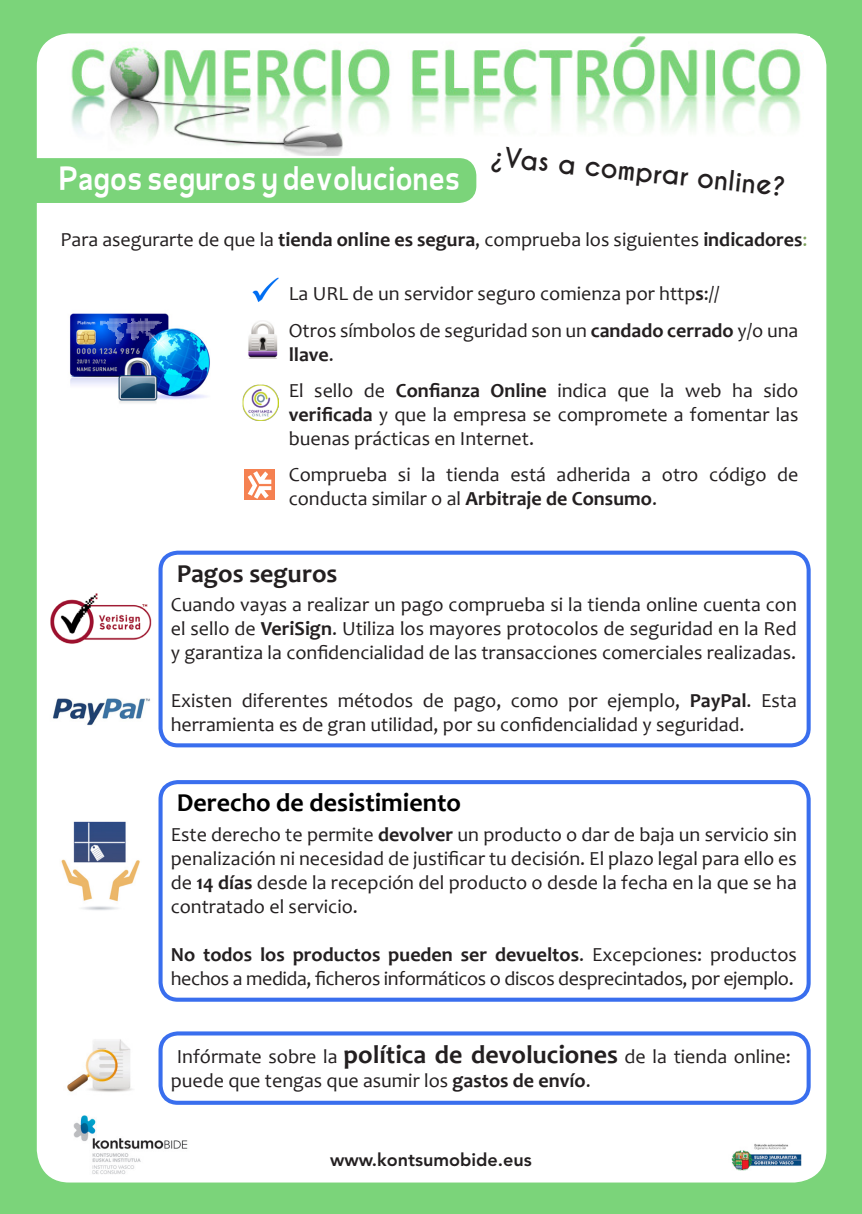
<style>
.page{position:relative;width:862px;height:1214px;background:#fff}
.page>*{position:absolute;margin:0;border:0;box-sizing:border-box;transform-origin:0 0}
.t1{font:30px "Burbin Casual NC";color:#fff}
.t2{font:700 26px "Candara";color:#000}
.t3{font:700 26px "Caviar Dreams";color:#231f20}
.t4{font:700 26px "Candara";color:#231f20}
.t5{font:20px/24px "Candara";color:#231f20}
.t6{font:20px/24px "Candara";letter-spacing:-.02em;color:#231f20}
.t7{font:800 18px "Avenir LT Std";color:#231f20}
.s1{font-weight:700}
.s2{color:#7ba05a}
.s3{font-weight:700;font-size:26px}
</style>
<div class="page">
<div style="left:0;top:0;width:862px;height:1213px;background:#7bd47a"></div>
<div style="left:37px;top:33px;width:789px;height:1149px;background:#fff;border-radius:33px"></div>
<img style="left:71px;top:36px;width:738px;height:119px">
<div style="left:19px;top:158px;width:457px;height:45px;background:#7bd47a;border-radius:17px"></div>
<div style="left:158px;top:550px;width:652px;height:197px;border:4px solid #396eee;border-radius:17px"></div>
<div style="left:158px;top:780px;width:652px;height:221px;border:4px solid #396eee;border-radius:17px"></div>
<div style="left:158px;top:1031px;width:652px;height:73px;border:4px solid #396eee;border-radius:17px"></div>
<img style="left:50px;top:593px;width:102px;height:51px">
<img style="left:52px;top:698px;width:98px;height:28px">
<img style="left:61px;top:821px;width:79px;height:89px">
<img style="left:67px;top:1039px;width:66px;height:53px">
<img style="left:70px;top:313px;width:140px;height:90px">
<img style="left:248px;top:321px;width:30px;height:37px">
<img style="left:242px;top:384px;width:37px;height:37px">
<img style="left:245px;top:469px;width:29px;height:30px">
<img style="left:252px;top:277px;width:27px;height:25px">
<img style="left:73px;top:1115px;width:115px;height:59px">
<img style="left:731px;top:1144px;width:71px;height:27px">
<p class="t3" style="left:493px;top:140px;width:297px;rotate:6deg">¿Vas a comprar online?</p>
<p class="t1" style="left:60px;top:156px;width:402px">Pagos seguros y devoluciones</p>
<p class="t5" style="left:60px;top:228px;width:748px">Para asegurarte de que la <span class="s1">tienda online es segura</span>, comprueba los siguientes <span class="s1">indicadores</span><span class="s2">:</span></p>
<p class="t5" style="left:289px;top:281px;width:432px">La URL de un servidor seguro comienza por http<span class="s1">s</span>://</p>
<p class="t5" style="left:289px;top:318px;width:511px">Otros símbolos de seguridad son un <span class="s1">candado cerrado</span> y/o una <span class="s1">llave</span>.</p>
<p class="t5" style="left:289px;top:378px;width:511px;text-align:justify">El sello de <span class="s1">Confianza Online</span> indica que la web ha sido <span class="s1">verificada</span> y que la empresa se compromete a fomentar las buenas prácticas en Internet.</p>
<p class="t5" style="left:289px;top:462px;width:511px">Comprueba si la tienda está adherida a otro código de conducta similar o al <span class="s1">Arbitraje de Consumo</span>.</p>
<p class="t4" style="left:177px;top:557px;width:162px">Pagos seguros</p>
<p class="t5" style="left:171px;top:592px;width:628px;text-align:justify">Cuando vayas a realizar un pago comprueba si la tienda online cuenta con el sello de <span class="s1">VeriSign</span>. Utiliza los mayores protocolos de seguridad en la Red y garantiza la confidencialidad de las transacciones comerciales realizadas.</p>
<p class="t5" style="left:171px;top:688px;width:628px">Existen diferentes métodos de pago, como por ejemplo, <span class="s1">PayPal</span>. Esta herramienta es de gran utilidad, por su confidencialidad y seguridad.</p>
<p class="t2" style="left:177px;top:786px;width:286px">Derecho de desistimiento</p>
<p class="t5" style="left:171px;top:822px;width:628px;text-align:justify">Este derecho te permite <span class="s1">devolver</span> un producto o dar de baja un servicio sin penalización ni necesidad de justificar tu decisión. El plazo legal para ello es de <span class="s1">14 días</span> desde la recepción del producto o desde la fecha en la que se ha contratado el servicio.</p>
<p class="t6" style="left:171px;top:942px;width:628px"><span class="s1">No todos los productos pueden ser devueltos</span>. Excepciones: productos hechos a medida, ficheros informáticos o discos desprecintados, por ejemplo.</p>
<p class="t5" style="left:171px;top:1043px;width:622px;text-indent:6px">Infórmate sobre la <span class="s3">política de devoluciones</span> de la tienda online: puede que tengas que asumir los <span class="s1">gastos de envío</span>.</p>
<p class="t7" style="left:330px;top:1148px;width:203px">www.kontsumobide.eus</p>
</div>
